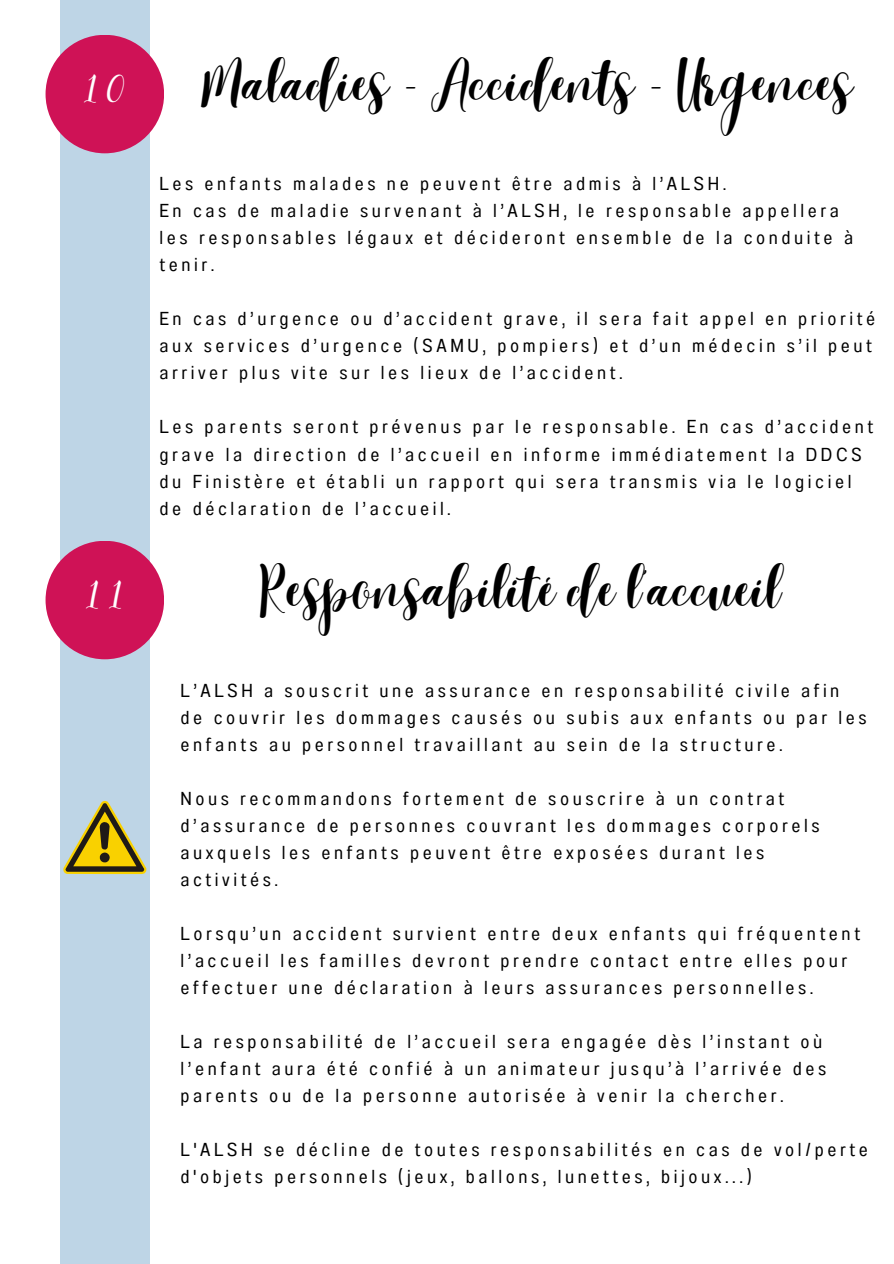
<style>
.page{position:relative;width:894px;height:1264px;background:#fff}
.page>*{position:absolute;margin:0;border:0;box-sizing:border-box;transform-origin:0 0}
.t1{font:300 48px "Best";color:#000}
.t2{font:47.1px "Daydream";color:#fff}
.t3{font:18.75px/27px "Anantason Wd 75";letter-spacing:.19em;color:#000}
</style>
<div class="page">
<div style="left:60px;top:0;width:89px;height:1263px;background:#bed5e6"></div>
<div style="left:46px;top:35px;width:118px;height:118px;background:#cf1256;border-radius:50%"></div>
<div style="left:46px;top:541px;width:118px;height:118px;background:#cf1256;border-radius:50%"></div>
<svg style="left:63px;top:801px;width:83px;height:73px"></svg>
<p class="t2" style="left:84px;top:60px;width:43px">10</p>
<p class="t2" style="left:86px;top:566px;width:39px">11</p>
<h1 class="t1" style="left:202px;top:56px;width:653px">Maladies - Accidents - Urgences</h1>
<p class="t3" style="left:159px;top:170px;width:568px">Les enfants malades ne peuvent être admis à l’ALSH.</p>
<p class="t3" style="left:159px;top:197px;width:694px">En cas de maladie survenant à l’ALSH, le responsable appellera les responsables légaux et décideront ensemble de la conduite à tenir.</p>
<p class="t3" style="left:159px;top:305px;width:717px">En cas d’urgence ou d’accident grave, il sera fait appel en priorité aux services d’urgence (SAMU, pompiers) et d’un médecin s’il peut arriver plus vite sur les lieux de l’accident.</p>
<p class="t3" style="left:159px;top:413px;width:715px">Les parents seront prévenus par le responsable. En cas d’accident grave la direction de l’accueil en informe immédiatement la DDCS du Finistère et établi un rapport qui sera transmis via le logiciel de déclaration de l’accueil.</p>
<p class="t1" style="left:260px;top:561px;width:523px">Responsabilité de l'accueil</p>
<h1 class="t3" style="left:180px;top:677px;width:687px">L’ALSH a souscrit une assurance en responsabilité civile afin<br>de couvrir les dommages causés ou subis aux enfants ou par les enfants au personnel travaillant au sein de la structure.</h1>
<p class="t3" style="left:180px;top:785px;width:640px">Nous recommandons fortement de souscrire à un contrat d’assurance de personnes couvrant les dommages corporels auxquels les enfants peuvent être exposées durant les activités.</p>
<p class="t3" style="left:180px;top:920px;width:680px">Lorsqu’un accident survient entre deux enfants qui fréquentent l’accueil les familles devront prendre contact entre elles pour effectuer une déclaration à leurs assurances personnelles.</p>
<p class="t3" style="left:180px;top:1028px;width:647px">La responsabilité de l’accueil sera engagée dès l’instant où l’enfant aura été confié à un animateur jusqu’à l’arrivée des parents ou de la personne autorisée à venir la chercher.</p>
<p class="t3" style="left:180px;top:1136px;width:688px">L'ALSH se décline de toutes responsabilités en cas de vol/perte d'objets personnels (jeux, ballons, lunettes, bijoux...)</p>
</div>
